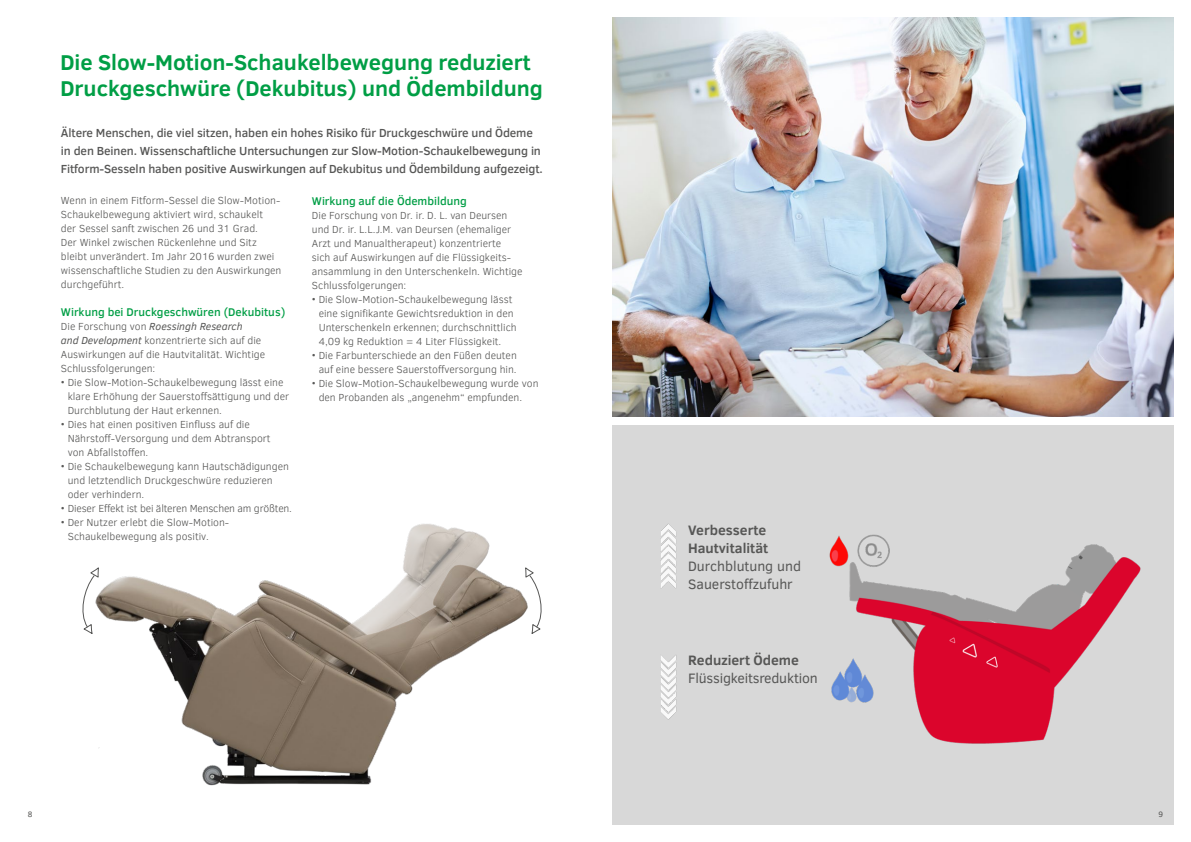
<style>
.page{position:relative;width:1191px;height:842px;background:#fff}
.page>*{position:absolute;margin:0;border:0;box-sizing:border-box;transform-origin:0 0}
.t1{font:700 22px/26.4px "Clear Sans";color:#009e45}
.t2{font:14px/18px "Clear Sans";letter-spacing:-.01em;color:#575756}
.t3{font:700 14px/18px "Clear Sans";color:#575756}
.t4{font:500 12px/18px "Clear Sans";letter-spacing:-.01em;color:#575756}
.t5{font:500 11.5px "Clear Sans";color:#009e45}
.t6{font:300 10.5px/14px "Clear Sans";color:#575756}
.t7{font:8px "Clear Sans";color:#575756}
.s1{font-weight:400;font-style:italic}
</style>
<div class="page">
<img style="left:98px;top:523px;width:427px;height:263px">
<svg style="left:82px;top:567px;width:17px;height:67px"></svg>
<svg style="left:525px;top:567px;width:17px;height:67px"></svg>
<div style="left:612px;top:425px;width:562px;height:400px;background:#d8d8d8"></div>
<img style="left:660px;top:523px;width:481px;height:221px">
<img style="left:612px;top:17px;width:562px;height:400px">
<div style="left:683px;top:510px;width:126px;height:214px;background:#d8d8d8"></div>
<h1 class="t1" style="left:60px;top:48px;width:484px">Die Slow-Motion-Schaukelbewegung reduziert<br>Druckgeschwüre (Dekubitus) und Ödembildung</h1>
<p class="t4" style="left:61px;top:124px;width:483px">Ältere Menschen, die viel sitzen, haben ein hohes Risiko für Druckgeschwüre und Ödeme in den Beinen. Wissenschaftliche Untersuchungen zur Slow-Motion-Schaukelbewegung in<br>Fitform-Sesseln haben positive Auswirkungen auf Dekubitus und Ödembildung aufgezeigt.</p>
<p class="t6" style="left:61px;top:193px;width:222px">Wenn in einem Fitform-Sessel die Slow-Motion-Schaukelbewegung aktiviert wird, schaukelt<br>der Sessel sanft zwischen 26 und 31 Grad.<br>Der Winkel zwischen Rückenlehne und Sitz bleibt unverändert. Im Jahr 2016 wurden zwei wissenschaftliche Studien zu den Auswirkungen durchgeführt.</p>
<p class="t5" style="left:61px;top:304px;width:226px">Wirkung bei Druckgeschwüren (Dekubitus)</p>
<p class="t6" style="left:61px;top:319px;width:206px">Die Forschung von <span class="s1">Roessingh Research<br>and Development</span> konzentrierte sich auf die Auswirkungen auf die Hautvitalität. Wichtige Schlussfolgerungen:</p>
<p class="t6" style="left:68px;top:375px;width:223px;text-indent:-7px">• Die Slow-Motion-Schaukelbewegung lässt eine klare Erhöhung der Sauerstoffsättigung und der<br>Durchblutung der Haut erkennen.</p>
<p class="t6" style="left:68px;top:417px;width:204px;text-indent:-7px">• Dies hat einen positiven Einfluss auf die<br>Nährstoff-Versorgung und dem Abtransport von Abfallstoffen.</p>
<p class="t6" style="left:68px;top:459px;width:223px;text-indent:-7px">• Die Schaukelbewegung kann Hautschädigungen und letztendlich Druckgeschwüre reduzieren oder verhindern.</p>
<p class="t6" style="left:61px;top:501px;width:232px">• Dieser Effekt ist bei älteren Menschen am größten.</p>
<p class="t6" style="left:68px;top:515px;width:162px;text-indent:-7px">• Der Nutzer erlebt die Slow-Motion-<br>Schaukelbewegung als positiv.</p>
<p class="t5" style="left:312px;top:193px;width:157px">Wirkung auf die Ödembildung</p>
<p class="t6" style="left:312px;top:208px;width:212px">Die Forschung von Dr. ir. D. L. van Deursen und Dr. ir. L.L.J.M. van Deursen (ehemaliger Arzt und Manualtherapeut) konzentrierte<br>sich auf Auswirkungen auf die Flüssigkeits&shy;ansammlung in den Unterschenkeln. Wichtige Schlussfolgerungen:</p>
<p class="t6" style="left:319px;top:292px;width:199px;text-indent:-7px">• Die Slow-Motion-Schaukelbewegung lässt eine signifikante Gewichtsreduktion in den Unterschenkeln erkennen; durchschnittlich 4,09 kg Reduktion = 4 Liter Flüssigkeit.</p>
<p class="t6" style="left:312px;top:348px;width:206px;text-align:right">• Die Farbunterschiede an den Füßen deuten auf eine bessere Sauerstoffversorgung hin.</p>
<p class="t6" style="left:319px;top:376px;width:221px;text-indent:-7px">• Die Slow-Motion-Schaukelbewegung wurde von den Probanden als „angenehm“ empfunden.</p>
<h2 class="t3" style="left:688px;top:521px;width:81px">Verbesserte<br>Hautvitalität</h2>
<h2 class="t2" style="left:688px;top:557px;width:114px">Durchblutung und<br>Sauerstoffzufuhr</h2>
<h2 class="t3" style="left:688px;top:651px;width:112px">Reduziert Ödeme</h2>
<h2 class="t2" style="left:688px;top:669px;width:131px">Flüssigkeitsreduktion</h2>
<p class="t7" style="left:28px;top:809px;width:6px">8</p>
<p class="t7" style="left:1158px;top:809px;width:6px">9</p>
</div>
